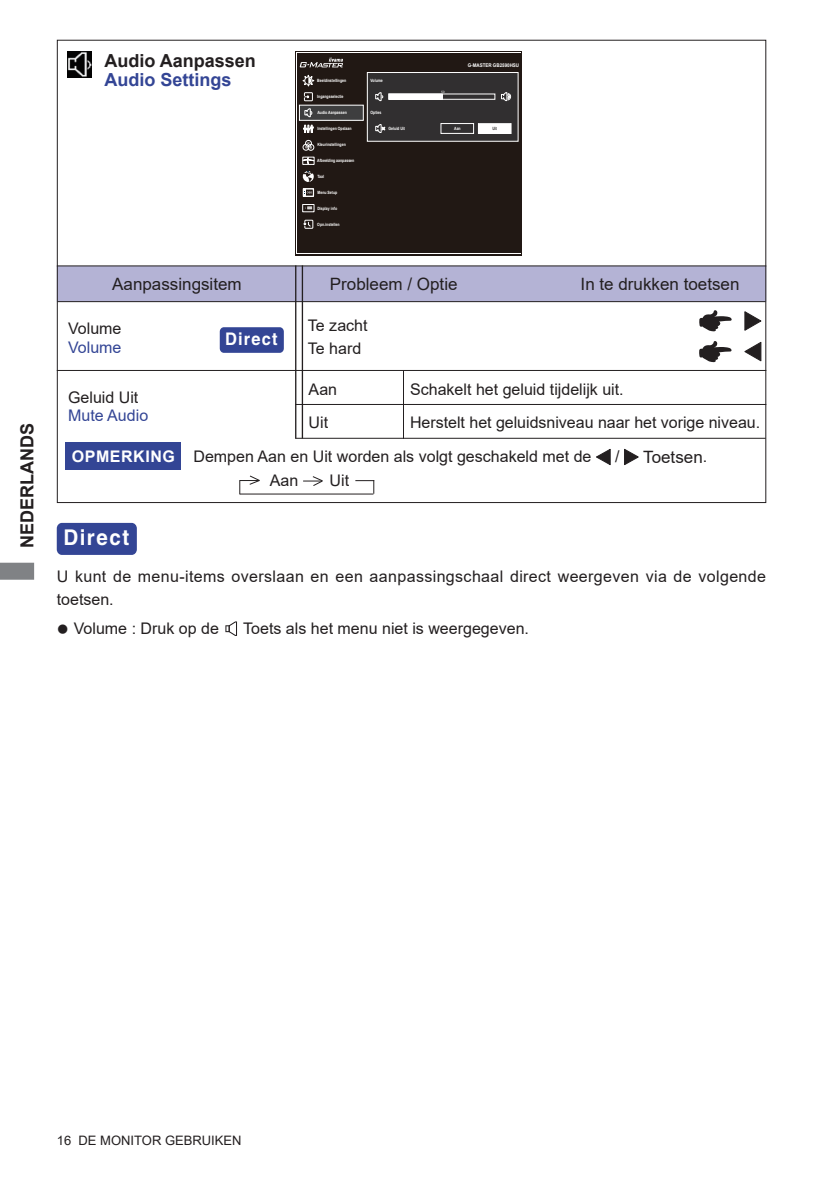
<style>
.page{position:relative;width:840px;height:1191px;background:#fff}
.page>*{position:absolute;margin:0;border:0;box-sizing:border-box;transform-origin:0 0}
.t1{font:700 21.6px "Helvetica";letter-spacing:.075em;color:#fff;scale:.95 1}
.t2{font:700 18px "Arial";color:#231f20}
.t3{font:700 18px "Arial";color:#334595}
.t4{font:700 17.4px "Helvetica";letter-spacing:.075em;color:#fff;scale:.95 1}
.t5{font:17px "Arial";color:#231f20}
.t6{font:16px/22.6px "Arial";color:#231f20}
.t7{font:16px/22.6px "Arial";letter-spacing:.025em;color:#231f20}
.t8{font:16px "Arial";color:#334595}
.t9{font:700 16px "Arial";letter-spacing:.035em;color:#fff}
.t10{font:13px "Arial";color:#231f20}
.t11{font:700 5px "Arial";color:#fff;scale:.9 1}
.t12{font:700 4.4px "Arial";color:#fff;scale:.8 1}
.t13{font:700 4.4px "Arial";color:#312f30;scale:.8 1}
.s1{font-size:16px}
</style>
<div class="page">
<svg style="left:0;top:562px;width:34px;height:18px"></svg>
<svg style="left:699px;top:310px;width:32px;height:21px"></svg>
<svg style="left:744px;top:342px;width:16px;height:19px"></svg>
<svg style="left:744px;top:311px;width:16px;height:20px"></svg>
<svg style="left:699px;top:341px;width:32px;height:21px"></svg>
<div style="left:57px;top:266px;width:708px;height:36px;background:#b4b3d5;border:2px solid #b4b3d5"></div>
<hr style="left:57px;top:301px;width:708px;height:1px;background:#231f20">
<hr style="left:57px;top:265px;width:708px;height:1px;background:#231f20">
<hr style="left:295px;top:265px;width:1px;height:173px;background:#231f20">
<hr style="left:301px;top:265px;width:2px;height:173px;background:#231f20">
<hr style="left:57px;top:370px;width:708px;height:1px;background:#231f20">
<hr style="left:295px;top:404px;width:470px;height:1px;background:#231f20">
<hr style="left:403px;top:371px;width:1px;height:68px;background:#231f20">
<svg style="left:596px;top:449px;width:14px;height:16px"></svg>
<svg style="left:624px;top:449px;width:14px;height:16px"></svg>
<hr style="left:240px;top:493px;width:133px;height:1px;background:#231f20">
<svg style="left:355px;top:480px;width:19px;height:14px"></svg>
<svg style="left:239px;top:475px;width:22px;height:19px"></svg>
<svg style="left:303px;top:476px;width:20px;height:10px"></svg>
<hr style="left:295px;top:438px;width:470px;height:1px;background:#231f20">
<div style="left:220px;top:328px;width:63px;height:24px;background:#334595;border-radius:3px"></div>
<div style="left:220px;top:327px;width:64px;height:26px;border:2px solid #334595;border-radius:3px"></div>
<svg style="left:225px;top:621px;width:12px;height:15px"></svg>
<div style="left:58px;top:524px;width:78px;height:30px;background:#334595;border-radius:4px"></div>
<div style="left:57px;top:523px;width:80px;height:32px;border:2px solid #334595;border-radius:4px"></div>
<div style="left:297px;top:53px;width:223px;height:200px;background:#211814"></div>
<div style="left:299px;top:105px;width:64px;height:15px;background:#3e3e3f"></div>
<div style="left:299px;top:105px;width:64px;height:16px;border:1px solid #fff"></div>
<div style="left:367px;top:72px;width:151px;height:69px;background:#312f30"></div>
<div style="left:367px;top:72px;width:151px;height:69px;border:1px solid #fff"></div>
<svg style="left:303px;top:75px;width:11px;height:11px"></svg>
<div style="left:302px;top:157px;width:12px;height:8px;border:1px solid #fff"></div>
<svg style="left:302px;top:157px;width:12px;height:7px"></svg>
<div style="left:307px;top:144px;width:7px;height:6px;border:1px solid #fff;border-radius:50%"></div>
<svg style="left:303px;top:140px;width:9px;height:10px"></svg>
<svg style="left:303px;top:171px;width:10px;height:11px"></svg>
<div style="left:304px;top:220px;width:9px;height:9px;border:1px solid #fff"></div>
<svg style="left:303px;top:222px;width:8px;height:5px"></svg>
<div style="left:304px;top:92px;width:8px;height:9px;border:1px solid #fff"></div>
<svg style="left:304px;top:108px;width:8px;height:9px"></svg>
<div style="left:303px;top:188px;width:11px;height:9px;border:1px solid #fff"></div>
<svg style="left:303px;top:189px;width:9px;height:7px"></svg>
<div style="left:302px;top:204px;width:12px;height:8px;border:1px solid #fff"></div>
<svg style="left:305px;top:207px;width:7px;height:2px"></svg>
<svg style="left:303px;top:125px;width:10px;height:7px"></svg>
<svg style="left:299px;top:58px;width:44px;height:9px"></svg>
<div style="left:388px;top:94px;width:54px;height:5px;background:#fff"></div>
<div style="left:388px;top:94px;width:107px;height:6px;border:1px solid #fff"></div>
<div style="left:440px;top:123px;width:33px;height:11px;border:1px solid #fff"></div>
<div style="left:478px;top:124px;width:32px;height:9px;background:#fff"></div>
<div style="left:478px;top:123px;width:33px;height:11px;border:1px solid #fff"></div>
<svg style="left:501px;top:92px;width:9px;height:9px"></svg>
<svg style="left:375px;top:92px;width:8px;height:9px"></svg>
<svg style="left:375px;top:124px;width:10px;height:9px"></svg>
<img style="left:67px;top:52px;width:25px;height:25px">
<div style="left:66px;top:442px;width:115px;height:28px;background:#334595"></div>
<p class="t2" style="left:14px;top:548px;width:126px;rotate:-90deg">NEDERLANDS</p>
<p class="t2" style="left:104px;top:48px;width:153px">Audio Aanpassen</p>
<p class="t3" style="left:104px;top:67px;width:129px">Audio Settings</p>
<p class="t12" style="left:317px;top:78px;width:38px">Beeldinstellingen</p>
<p class="t12" style="left:317px;top:94px;width:34px">Ingangsselectie</p>
<p class="t12" style="left:317px;top:110px;width:38px">Audio Aanpassen</p>
<p class="t12" style="left:317px;top:125px;width:44px">Instellingen Opslaan</p>
<p class="t12" style="left:317px;top:141px;width:37px">Kleurinstellingen</p>
<p class="t12" style="left:317px;top:173px;width:10px">Taal</p>
<p class="t12" style="left:317px;top:157px;width:48px">Afbeelding aanpassen</p>
<p class="t12" style="left:317px;top:189px;width:26px">Menu Setup</p>
<p class="t12" style="left:317px;top:205px;width:26px">Display info</p>
<p class="t12" style="left:317px;top:221px;width:29px">Opn.instellen</p>
<p class="t12" style="left:370px;top:78px;width:17px">Volume</p>
<p class="t12" style="left:370px;top:110px;width:15px">Opties</p>
<p class="t12" style="left:388px;top:125px;width:22px">Geluid Uit</p>
<p class="t11" style="left:467px;top:62px;width:59px">G-MASTER GB2590HSU</p>
<p class="t12" style="left:454px;top:125px;width:10px">Aan</p>
<p class="t13" style="left:492px;top:126px;width:7px">Uit</p>
<p class="t5" style="left:112px;top:272px;width:131px">Aanpassingsitem</p>
<p class="t5" style="left:330px;top:272px;width:129px">Probleem / Optie</p>
<p class="t5" style="left:580px;top:272px;width:160px">In te drukken toetsen</p>
<p class="t6" style="left:68px;top:317px;width:55px">Volume</p>
<p class="t8" style="left:68px;top:336px;width:55px">Volume</p>
<p class="t6" style="left:68px;top:386px;width:72px">Geluid Uit</p>
<p class="t8" style="left:68px;top:405px;width:82px">Mute Audio</p>
<p class="t9" style="left:72px;top:445px;width:105px">OPMERKING</p>
<h1 class="t1" style="left:63px;top:524px;width:71px">Direct</h1>
<p class="t4" style="left:225px;top:328px;width:57px">Direct</p>
<p class="t6" style="left:308px;top:314px;width:61px">Te zacht<br>Te hard</p>
<p class="t6" style="left:410px;top:372px;width:351px;line-height:33.6px">Schakelt het geluid tijdelijk uit.<br>Herstelt het geluidsniveau naar het vorige niveau.</p>
<p class="t6" style="left:308px;top:378px;width:30px">Aan</p>
<p class="t6" style="left:308px;top:411px;width:21px">Uit</p>
<p class="t6" style="left:193px;top:445px;width:399px">Dempen Aan en Uit worden als volgt geschakeld met de</p>
<p class="t6" style="left:614px;top:445px;width:6px">/</p>
<p class="t5" style="left:642px;top:445px;width:65px">Toetsen<span class="s1">.</span></p>
<p class="t6" style="left:270px;top:469px;width:30px">Aan</p>
<p class="t6" style="left:329px;top:469px;width:21px">Uit</p>
<p class="t7" style="left:57px;top:565px;width:710px">U kunt de menu-items overslaan en een aanpassingschaal direct weergeven via de volgende toetsen.</p>
<p class="t6" style="left:57px;top:617px;width:163px">● Volume : Druk op de</p>
<p class="t6" style="left:243px;top:617px;width:287px">Toets als het menu niet is weergegeven.</p>
<p class="t10" style="left:57px;top:1131px;width:186px">16 DE MONITOR GEBRUIKEN</p>
</div>
